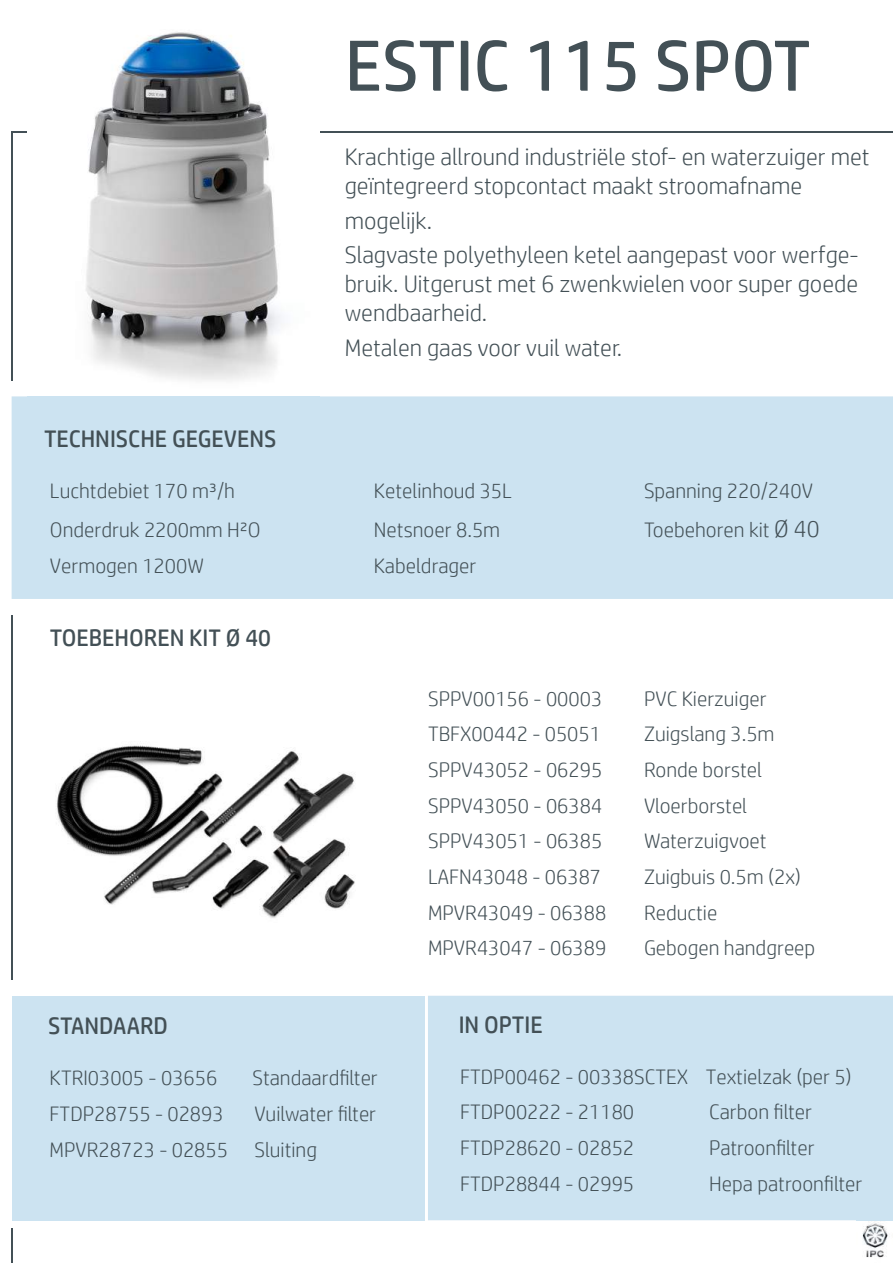
<style>
.page{position:relative;width:893px;height:1263px;background:#fff}
.page>*{position:absolute;margin:0;border:0;box-sizing:border-box;transform-origin:0 0}
.t1{font:72px "HP Simplified";color:#435056}
.t2{font:300 24px/28.8px "HP Simplified";color:#435056}
.t3{font:24px "HP Simplified";color:#435056}
.t4{font:300 21px/35.7px "HP Simplified";color:#435056}
.s1{font-size:24px}
</style>
<div class="page">
<hr style="left:12px;top:132px;width:1px;height:249px;background:#435056">
<hr style="left:12px;top:131px;width:881px;height:1px;background:#435056">
<hr style="left:12px;top:616px;width:1px;height:364px;background:#435056">
<hr style="left:12px;top:1229px;width:1px;height:34px;background:#435056">
<img style="left:28px;top:32px;width:292px;height:348px">
<div style="left:12px;top:396px;width:881px;height:203px;background:#cce3f1"></div>
<img style="left:57px;top:745px;width:298px;height:173px">
<div style="left:428px;top:996px;width:465px;height:224px;background:#cce3f1"></div>
<div style="left:12px;top:996px;width:412px;height:224px;background:#cce3f1"></div>
<img style="left:856px;top:1217px;width:37px;height:41px">
<h1 class="t1" style="left:345px;top:25px;width:467px">ESTIC 115 SPOT</h1>
<p class="t2" style="left:345px;top:142px;width:526px">Krachtige allround industriële stof- en waterzuiger met geïntegreerd stopcontact maakt stroomafname</p>
<p class="t2" style="left:345px;top:203px;width:516px;line-height:34.8px">mogelijk.<br>Slagvaste polyethyleen ketel aangepast voor werfge-</p>
<p class="t2" style="left:345px;top:269px;width:515px">bruik. Uitgerust met 6 zwenkwielen voor super goede wendbaarheid.</p>
<p class="t2" style="left:345px;top:333px;width:279px">Metalen gaas voor vuil water.</p>
<p class="t3" style="left:44px;top:425px;width:234px">TECHNISCHE GEGEVENS</p>
<p class="t4" style="left:50px;top:473px;width:187px">Luchtdebiet 170 m³/h</p>
<p class="t4" style="left:374px;top:473px;width:139px">Ketelinhoud 35L</p>
<p class="t4" style="left:644px;top:473px;width:170px">Spanning 220/240V</p>
<p class="t4" style="left:50px;top:512px;width:212px">Onderdruk 2200mm H²O</p>
<p class="t4" style="left:374px;top:512px;width:128px">Netsnoer 8.5m</p>
<p class="t4" style="left:644px;top:512px;width:177px">Toebehoren kit <span class="s1">Ø 40</span></p>
<p class="t4" style="left:50px;top:548px;width:155px">Vermogen 1200W</p>
<p class="t4" style="left:374px;top:548px;width:104px">Kabeldrager</p>
<p class="t3" style="left:50px;top:624px;width:223px">TOEBEHOREN KIT Ø 40</p>
<p class="t3" style="left:48px;top:1012px;width:121px">STANDAARD</p>
<p class="t4" style="left:50px;top:1060px;width:169px">KTRI03005 - 03656</p>
<p class="t4" style="left:253px;top:1060px;width:127px">Standaardfilter</p>
<p class="t4" style="left:50px;top:1095px;width:176px">FTDP28755 - 02893</p>
<p class="t4" style="left:255px;top:1095px;width:123px">Vuilwater filter</p>
<p class="t4" style="left:50px;top:1131px;width:180px">MPVR28723 - 02855</p>
<p class="t4" style="left:255px;top:1131px;width:64px">Sluiting</p>
<p class="t4" style="left:428px;top:680px;width:176px">SPPV00156 - 00003</p>
<p class="t4" style="left:644px;top:680px;width:124px">PVC Kierzuiger</p>
<p class="t4" style="left:428px;top:716px;width:175px">TBFX00442 - 05051</p>
<p class="t4" style="left:644px;top:716px;width:132px">Zuigslang 3.5m</p>
<p class="t4" style="left:428px;top:751px;width:176px">SPPV43052 - 06295</p>
<p class="t4" style="left:644px;top:751px;width:120px">Ronde borstel</p>
<p class="t4" style="left:428px;top:787px;width:176px">SPPV43050 - 06384</p>
<p class="t4" style="left:644px;top:787px;width:105px">Vloerborstel</p>
<p class="t4" style="left:428px;top:823px;width:176px">SPPV43051 - 06385</p>
<p class="t4" style="left:644px;top:823px;width:124px">Waterzuigvoet</p>
<p class="t4" style="left:428px;top:858px;width:175px">LAFN43048 - 06387</p>
<p class="t4" style="left:644px;top:858px;width:158px">Zuigbuis 0.5m (2x)</p>
<p class="t4" style="left:428px;top:894px;width:180px">MPVR43049 - 06388</p>
<p class="t4" style="left:644px;top:894px;width:75px">Reductie</p>
<p class="t4" style="left:428px;top:930px;width:180px">MPVR43047 - 06389</p>
<p class="t4" style="left:644px;top:930px;width:173px">Gebogen handgreep</p>
<p class="t3" style="left:459px;top:1011px;width:85px">IN OPTIE</p>
<p class="t4" style="left:460px;top:1058px;width:393px">FTDP00462 - 00338SCTEX Textielzak (per 5)<br>FTDP00222 - 21180</p>
<p class="t4" style="left:709px;top:1094px;width:104px">Carbon filter</p>
<p class="t4" style="left:460px;top:1129px;width:176px">FTDP28620 - 02852</p>
<p class="t4" style="left:709px;top:1129px;width:107px">Patroonfilter</p>
<p class="t4" style="left:460px;top:1165px;width:176px">FTDP28844 - 02995</p>
<p class="t4" style="left:709px;top:1165px;width:155px">Hepa patroonfilter</p>
</div>
